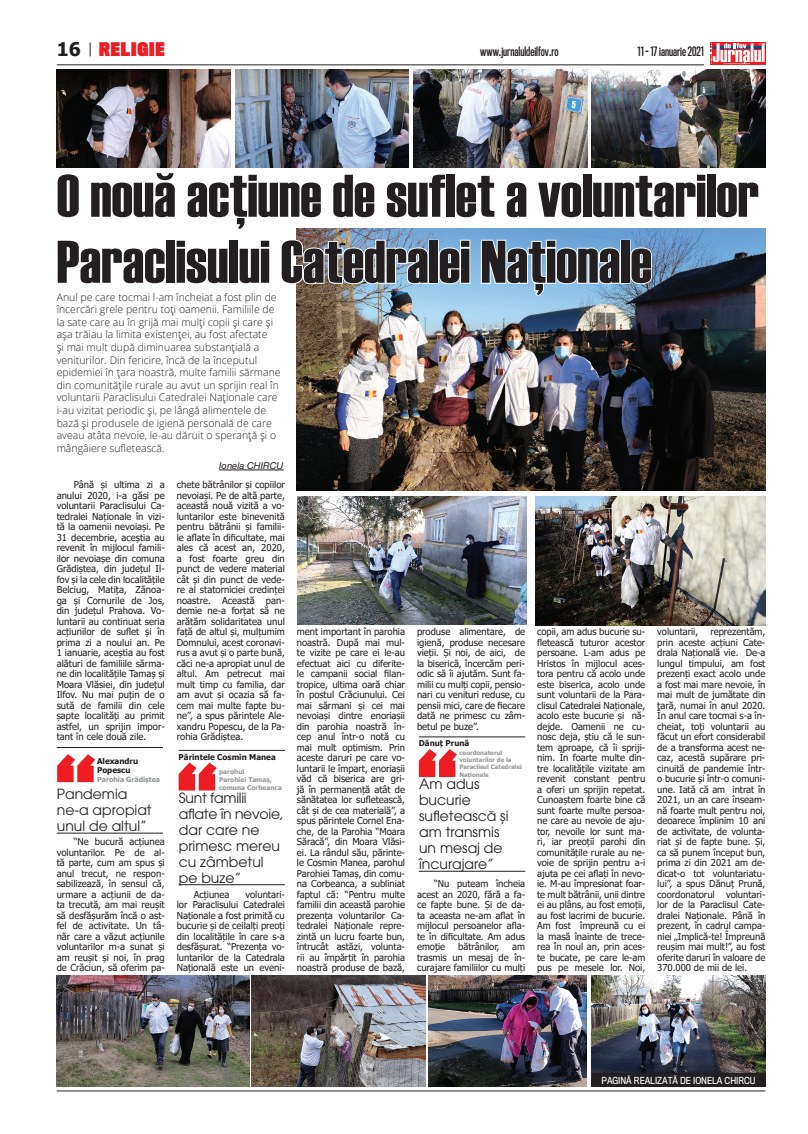
<style>
.page{position:relative;width:808px;height:1134px;background:#fff}
.page>*{position:absolute;margin:0;border:0;box-sizing:border-box;transform-origin:0 0}
.t1{font:60px/66px "Haettenschweiler";color:#231f20}
.t2{font:700 18.8px "Tahoma";color:#231f20}
.t3{font:900 17.3px "Titling Gothic FB Comp";letter-spacing:.05em;color:#ee1d23}
.t4{font:14px/16px "ITC Avant Garde Pro";color:#231f20}
.t5{font:600 12px "Titling Gothic FB Comp";color:#231f20}
.t6{font:300 10.5px/12.6px "Open Sans";color:#231f20}
.t7{font:9.5px/10.5px "Tahoma";letter-spacing:-.005em;color:#231f20;text-align:justify}
.t8{font:italic 9.5px "Helvetica Neue";color:#231f20}
.t9{font:9px "Titling Gothic FB Narrow";color:#fff}
.t10{font:700 8px/9.4px "Tahoma";color:#231f20}
.t11{font:700 7px "Tahoma";color:#939598}
.t12{font:700 6.5px/7.8px "Tahoma";letter-spacing:.005em;color:#939598}
.t13{font:700 6px/7.2px "Tahoma";letter-spacing:.005em;color:#939598}
</style>
<div class="page">
<div style="left:710px;top:43px;width:55px;height:22px;background:#ee1d23"></div>
<svg style="left:710px;top:43px;width:55px;height:21px"></svg>
<hr style="left:57px;top:64px;width:647px;height:1px;background:#231f20">
<hr style="left:57px;top:1090px;width:708px;height:1px;background:#231f20">
<svg style="left:90px;top:43px;width:1px;height:13px"></svg>
<hr style="left:219px;top:470px;width:64px;height:1px;background:#231f20">
<img style="left:297px;top:229px;width:468px;height:261px">
<img style="left:57px;top:69px;width:173px;height:98px">
<img style="left:57px;top:975px;width:192px;height:112px">
<img style="left:252px;top:975px;width:174px;height:112px">
<img style="left:428px;top:975px;width:159px;height:112px">
<img style="left:298px;top:496px;width:228px;height:128px">
<img style="left:536px;top:496px;width:229px;height:129px">
<img style="left:592px;top:69px;width:173px;height:98px">
<img style="left:235px;top:69px;width:174px;height:98px">
<img style="left:413px;top:69px;width:174px;height:98px">
<img style="left:591px;top:975px;width:174px;height:112px">
<svg style="left:296px;top:228px;width:27px;height:4px"></svg>
<img style="left:296px;top:238px;width:133px;height:47px">
<div style="left:428px;top:240px;width:11px;height:44px;border:2px solid #fff"></div>
<svg style="left:438px;top:239px;width:33px;height:46px"></svg>
<svg style="left:480px;top:239px;width:141px;height:59px"></svg>
<div style="left:620px;top:240px;width:10px;height:44px;border:2px solid #fff"></div>
<svg style="left:629px;top:246px;width:24px;height:39px"></svg>
<hr style="left:57px;top:747px;width:106px;height:1px;background:#231f20">
<hr style="left:57px;top:833px;width:106px;height:1px;background:#231f20">
<svg style="left:57px;top:754px;width:38px;height:28px"></svg>
<hr style="left:179px;top:750px;width:106px;height:1px;background:#231f20">
<hr style="left:179px;top:884px;width:106px;height:1px;background:#231f20">
<svg style="left:179px;top:762px;width:38px;height:28px"></svg>
<hr style="left:419px;top:736px;width:106px;height:1px;background:#231f20">
<hr style="left:419px;top:871px;width:106px;height:1px;background:#231f20">
<svg style="left:419px;top:749px;width:38px;height:28px"></svg>
<div style="left:592px;top:1073px;width:173px;height:14px;background:#231f20"></div>
<h2 class="t2" style="left:57px;top:36px;width:26px">16</h2>
<p class="t5" style="left:480px;top:45px;width:80px">www.jurnaluldeilfov.ro</p>
<p class="t5" style="left:637px;top:45px;width:68px">11 - 17 ianuarie 2021</p>
<h3 class="t3" style="left:99px;top:38px;width:67px">RELIGIE</h3>
<h1 class="t1" style="left:57px;top:163px;width:704px">O nouă acţiune de suflet a voluntarilor<br>Paraclisului Catedralei Naţionale</h1>
<p class="t6" style="left:57px;top:290px;width:226px">Anul pe care tocmai l-am încheiat a fost plin de încercări grele pentru toți oamenii. Familiile de la sate care au în grijă mai mulți copii și care și așa trăiau la limita existenței, au fost afectate<br>și mai mult după diminuarea substanțială a veniturilor. Din fericire, încă de la începutul epidemiei în țara noastră, multe familii sărmane din comunitățile rurale au avut un sprijin real în voluntarii Paraclisului Catedralei Naționale care i-au vizitat periodic și, pe lângă alimentele de bază și produsele de igienă personală de care aveau atâta nevoie, le-au dăruit o speranță și o mângâiere sufletească.</p>
<p class="t8" style="left:219px;top:459px;width:66px">Ionela Chircu</p>
<p class="t7" style="left:57px;top:480px;width:110px;text-indent:17px">Până și ultima zi a anului 2020, i-a găsi pe voluntarii Paraclisului Ca&shy;tedralei Naționale în vizi&shy;tă la oamenii nevoiași. Pe 31 decembrie, aceștia au revenit în mijlocul famili&shy;ilor nevoiașe din comuna Grădiștea, din județul Il&shy;fov și la cele din localitățile Belciug, Matița, Zănoa&shy;ga și Cornurile de Jos, din județul Prahova. Vo&shy;luntarii au continuat seria acțiunilor de suflet și în prima zi a noului an. Pe 1 ianuarie, aceștia au fost alături de familiile sărma&shy;ne din localitățile Tamaș și Moara Vlăsiei, din județul Ilfov. Nu mai puțin de o sută de familii din cele șapte localități au primit astfel, un sprijin impor&shy;tant în cele două zile.</p>
<p class="t10" style="left:97px;top:756px;width:43px">Alexandru<br>Popescu</p>
<p class="t11" style="left:97px;top:774px;width:64px">Parohia Grădiștea</p>
<h3 class="t4" style="left:57px;top:785px;width:96px">Pandemia ne-a apropiat unul de altul”</h3>
<p class="t7" style="left:57px;top:837px;width:110px;text-indent:17px">“Ne bucură acțiunea voluntarilor. Pe de al&shy;tă parte, cum am spus și anul trecut, ne respon&shy;sabilizează, în sensul că, urmare a acțiunii de da&shy;ta trecută, am mai reușit să desfășurăm încă o ast&shy;fel de activitate. Un tâ&shy;năr care a văzut acțiunile voluntarilor m-a sunat și am reușit și noi, în prag de Crăciun, să oferim pa-</p>
<p class="t7" style="left:177px;top:480px;width:110px">chete bătrânilor și copiilor nevoiași. Pe de altă parte, această nouă vizită a vo&shy;luntarilor este binevenită pentru bătrânii și familii&shy;le aflate în dificultate, mai ales că acest an, 2020, a fost foarte greu din punct de vedere material cât și din punct de vede&shy;re al statorniciei credinței noastre. Această pan&shy;demie ne-a forțat să ne arătăm solidaritatea unul față de altul și, mulțumim Domnului, acest coronavi&shy;rus a avut și o parte bună, căci ne-a apropiat unul de altul. Am petrecut mai mult timp cu familia, dar am avut și ocazia să fa&shy;cem mai multe fapte bu&shy;ne”, a spus părintele Ale&shy;xandru Popescu, de la Pa&shy;rohia Grădiștea.</p>
<p class="t10" style="left:179px;top:752px;width:99px">Părintele -Cosmin Manea</p>
<p class="t12" style="left:219px;top:768px;width:64px">parohul<br>Parohiei Tamaș, comuna Corbeanca</p>
<h3 class="t4" style="left:179px;top:789px;width:106px">Sunt familii aflate în nevoie, dar care ne primesc mereu cu zâmbetul pe buze”</h3>
<p class="t7" style="left:177px;top:890px;width:110px;text-indent:69px">voluntari&shy;lor Paraclisului Catedralei Naționale a fost primită cu bucurie și de ceilalți preoți din localitățile în care s-a desfășurat. “Prezența vo&shy;luntarilor de la Catedrala Națională este un eveni-</p>
<p class="t7" style="left:194px;top:890px;width:37px">Acțiunea</p>
<p class="t7" style="left:297px;top:627px;width:110px">ment important în parohia noastră. După mai mul&shy;te vizite pe care ei le-au efectuat aici cu diferite&shy;le campanii social filan&shy;tropice, ultima oară chiar în postul Crăciunului. Cei mai sărmani și cei mai nevoiași dintre enoriașii din parohia noastră în&shy;cep anul într-o notă cu mai mult optimism. Prin aceste daruri pe care vo&shy;luntarii le împart, enoriașii văd că biserica are gri&shy;jă în permanență atât de sănătatea lor sufletească, cât și de cea materială”, a spus părintele Cornel Ena&shy;che, de la Parohia “Moara Săracă”, din Moara Vlăsi&shy;ei. La rândul său, părinte&shy;le Cosmin Manea, parohul Parohiei Tamaș, din comu&shy;na Corbeanca, a subliniat faptul că: “Pentru multe familii din această parohie prezența voluntarilor Ca&shy;tedralei Naționale repre&shy;zintă un lucru foarte bun, întrucât astăzi, volunta&shy;rii au împărțit în parohia noastră produse de bază,</p>
<p class="t7" style="left:417px;top:627px;width:110px">produse alimentare, de igienă, produse necesare vieții. Și noi, de aici, de la biserică, încercăm peri&shy;odic să îi ajutăm. Sunt fa&shy;milii cu mulți copii, pensio&shy;nari cu venituri reduse, cu pensii mici, care de fiecare dată ne primesc cu zâm&shy;betul pe buze”.</p>
<p class="t10" style="left:419px;top:739px;width:52px">Dănuț Prună</p>
<p class="t13" style="left:459px;top:749px;width:64px">coordonatorul voluntarilor de la<br>Paraclisul Catedralei<br>Naționale</p>
<h3 class="t4" style="left:419px;top:776px;width:91px">Am adus bucurie sufletească și am transmis un mesaj de încurajare”</h3>
<p class="t7" style="left:417px;top:879px;width:110px;text-indent:17px">“Nu puteam încheia acest an 2020, fără a fa&shy;ce fapte bune. Și de da&shy;ta aceasta ne-am aflat în mijlocul persoanelor afla&shy;te în dificultate. Am adus emoție</p>
<p class="t7" style="left:458px;top:942px;width:43px">bătrânilor,</p>
<p class="t7" style="left:417px;top:942px;width:110px;text-indent:95px">am trasmis un mesaj de în&shy;curajare familiilor cu mulți</p>
<p class="t7" style="left:657px;top:627px;width:110px;text-indent:53px">reprezentăm, prin aceste acțiuni Cate&shy;drala Națională vie. De-a lungul timpului, am fost prezenți exact acolo unde a fost mai mare nevoie, în mai mult de jumătate din țară, numai în anul 2020.<br>În anul care tocmai s-a în&shy;cheiat, toți voluntarii au făcut un efort considerabil de a transforma acest ne&shy;caz, acestă supărare pri&shy;cinuită de pandemie într&shy;o bucurie și într-o comuni&shy;une. Iată că am intrat în 2021, un an care înseam&shy;nă foarte mult pentru noi, deoarece împlinim 10 ani de activitate, de volunta&shy;riat și de fapte bune. Și, ca să punem început bun, prima zi din 2021 am de&shy;dicat-o tot voluntariatu&shy;lui”, a spus Dănuț Prună, coordonatorul voluntari&shy;lor de la Paraclisul Cate&shy;dralei Naționale. Până în prezent, în cadrul campa&shy;niei „Implică-te! Împreună reușim mai mult!”, au fost oferite daruri în valoare de 370.000 de mii de lei.</p>
<p class="t7" style="left:537px;top:627px;width:110px">copii, am adus bucurie su&shy;fletească tuturor acestor persoane. L-am adus pe Hristos în mijlocul aces&shy;tora pentru că acolo unde este biserica, acolo unde sunt voluntarii de la Para&shy;clisul Catedralei Naționale, acolo este bucurie și nă&shy;dejde. Oamenii ne cu&shy;nosc deja, știu că le sun&shy;tem aproape, că îi spriji&shy;nim. În foarte multe din&shy;tre localitățile vizitate am revenit constant pentru a oferi un sprijin repetat.<br>Cunoaștem foarte bine că sunt foarte multe persoa&shy;ne care au nevoie de aju&shy;tor, nevoile lor sunt ma&shy;ri, iar preoții parohi din comunitățile rurale au ne&shy;voie de sprijin pentru a-i ajuta pe cei aflați în nevo&shy;ie. M-au împresionat foar&shy;te mult bătrânii, unii dintre ei au plâns, au fost emoții, au fost lacrimi de bucurie.<br>Am fost împreună cu ei la masă înainte de trece&shy;rea în noul an, prin aces&shy;te bucate, pe care le-am pus pe mesele lor. Noi,</p>
<p class="t7" style="left:657px;top:627px;width:42px">voluntarii,</p>
<p class="t9" style="left:601px;top:1075px;width:156px">PAGINĂ REALIZATĂ DE -IONELA CHIRCU</p>
</div>
